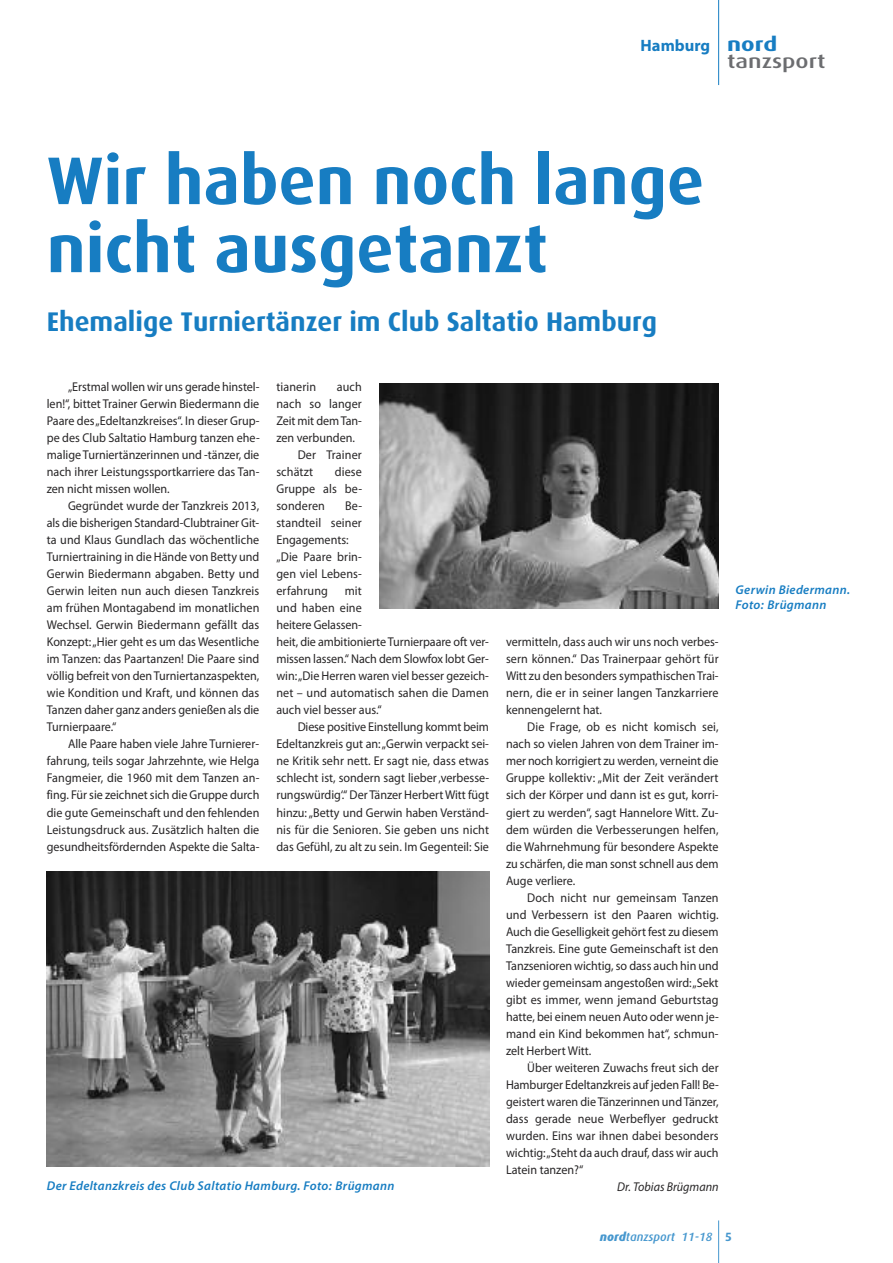
<style>
.page{position:relative;width:893px;height:1263px;background:#fff}
.page>*{position:absolute;margin:0;border:0;box-sizing:border-box;transform-origin:0 0}
.t1{font:700 67.5px/68.1px "Dax";color:#177dc2}
.t2{font:700 27px "Dax";color:#177dc2}
.t3{font:500 19.5px "Dax";color:#6c6d70;scale:1.25 1}
.t4{font:700 19.5px "Dax";color:#177dc2;scale:1.25 1}
.t5{font:700 16.5px "Myriad Pro";color:#177dc2}
.t6{font:12.75px/17px "Myriad Pro";color:#272526;text-align:justify;scale:.95 1}
.t7{font:italic 600 12.75px/14.9px "Myriad Pro";letter-spacing:.025em;color:#177dc2}
.t8{font:italic 12.75px "Myriad Pro";color:#272526;scale:.95 1}
.t9{font:italic 500 12px "Dax";color:#4697ce}
.s1{font-weight:800}
.s2{font-weight:700;font-style:normal}
</style>
<div class="page">
<hr style="left:718px;top:1220px;width:1px;height:43px;background:#4697ce">
<hr style="left:718px;top:0;width:1px;height:85px;background:#177dc2">
<img style="left:380px;top:383px;width:339px;height:226px">
<img style="left:47px;top:871px;width:442px;height:295px">
<p class="t5" style="left:641px;top:39px;width:71px">Hamburg</p>
<h3 class="t4" style="left:727px;top:34px;width:42px">nord</h3>
<h3 class="t3" style="left:727px;top:50px;width:80px">tanzsport</h3>
<h1 class="t1" style="left:47px;top:147px;width:659px">Wir haben noch lange nicht ausgetanzt</h1>
<h2 class="t2" style="left:47px;top:306px;width:612px">Ehemalige Turniertänzer im Club Saltatio Hamburg</h2>
<p class="t6" style="left:47px;top:379px;width:226px;text-indent:21px">„Erstmal wollen wir uns gerade hinstel&shy;len!“, bittet Trainer Gerwin Biedermann die Paare des„Edeltanzkreises“. In dieser Grup&shy;pe des Club Saltatio Hamburg tanzen ehe&shy;malige Turniertänzerinnen und -tänzer, die nach ihrer Leistungssportkarriere das Tan&shy;zen nicht missen wollen.</p>
<p class="t6" style="left:47px;top:499px;width:225px;text-indent:21px">Gegründet wurde der Tanzkreis 2013, als die bisherigen Standard-Clubtrainer Git&shy;ta und Klaus Gundlach das wöchentliche Turniertraining in die Hände von Betty und Gerwin Biedermann abgaben. Betty und Gerwin leiten nun auch diesen Tanzkreis am frühen Montagabend im monatlichen Wechsel. Gerwin Biedermann gefällt das Konzept:„Hier geht es um das Wesentliche im Tanzen: das Paartanzen! Die Paare sind völlig befreit von denTurniertanzaspekten, wie Kondition und Kraft, und können das Tanzen daher ganz anders genießen als die Turnierpaare.“</p>
<p class="t6" style="left:47px;top:737px;width:225px;text-indent:21px">Alle Paare haben viele Jahre Turnierer&shy;fahrung, teils sogar Jahrzehnte, wie Helga Fangmeier, die 1960 mit dem Tanzen an&shy;fing. Für sie zeichnet sich die Gruppe durch die gute Gemeinschaft und den fehlenden Leistungsdruck aus. Zusätzlich halten die gesundheitsfördernden Aspekte die Salta-</p>
<p class="t6" style="left:276px;top:379px;width:43px">tianerin</p>
<p class="t6" style="left:337px;top:379px;width:28px">auch</p>
<p class="t6" style="left:276px;top:396px;width:91px">nach so langer</p>
<p class="t6" style="left:276px;top:413px;width:91px">Zeit mit demTan-</p>
<p class="t6" style="left:276px;top:430px;width:84px">zen verbunden.</p>
<p class="t6" style="left:298px;top:447px;width:69px">Der Trainer</p>
<p class="t6" style="left:276px;top:464px;width:40px">schätzt</p>
<p class="t6" style="left:276px;top:464px;width:92px;text-indent:58px">diese Gruppe als be&shy;sonderen</p>
<p class="t6" style="left:276px;top:499px;width:92px;text-align:left;text-indent:69px">Be&shy;standteil seiner<br>Engagements: „Die Paare brin&shy;gen viel Lebens&shy;erfahrung</p>
<p class="t6" style="left:276px;top:584px;width:225px;text-align:left;text-indent:68px">mit<br>und haben eine<br>heitere Gelassen-<br>heit, die ambitionierte Turnierpaare oft ver&shy;missen lassen.“ Nach dem Slowfox lobt Ger&shy;win:„Die Herren waren viel besser gezeich&shy;net – und automatisch sahen die Damen auch viel besser aus.“</p>
<p class="t6" style="left:276px;top:720px;width:226px;text-indent:21px">Diese positive Einstellung kommt beim Edeltanzkreis gut an:„Gerwin verpackt sei&shy;ne Kritik sehr nett. Er sagt nie, dass etwas schlecht ist, sondern sagt lieber‚verbesse&shy;rungswürdig‘.“ Der Tänzer Herbert Witt fügt hinzu:„Betty und Gerwin haben Verständ&shy;nis für die Senioren. Sie geben uns nicht das Gefühl, zu alt zu sein. Im Gegenteil: Sie</p>
<p class="t7" style="left:47px;top:1179px;width:349px">Der Edeltanzkreis des Club Saltatio Hamburg. Foto: Brügmann</p>
<p class="t6" style="left:506px;top:635px;width:225px">vermitteln, dass auch wir uns noch verbes&shy;sern können.“ Das Trainerpaar gehört für Witt zu den besonders sympathischenTrai&shy;nern, die er in seiner langen Tanzkarriere kennengelernt hat.</p>
<p class="t6" style="left:506px;top:720px;width:225px;text-indent:21px">Die Frage, ob es nicht komisch sei, nach so vielen Jahren von dem Trainer im&shy;mer noch korrigiert zu werden, verneint die Gruppe kollektiv: „Mit der Zeit verändert sich der Körper und dann ist es gut, korri&shy;giert zu werden“, sagt Hannelore Witt. Zu&shy;dem würden die Verbesserungen helfen, die Wahrnehmung für besondere Aspekte zu schärfen, die man sonst schnell aus dem Auge verliere.</p>
<p class="t6" style="left:506px;top:890px;width:226px;text-indent:21px">Doch nicht nur gemeinsam Tanzen und Verbessern ist den Paaren wichtig.<br>Auch die Geselligkeit gehört fest zu diesem Tanzkreis. Eine gute Gemeinschaft ist den Tanzsenioren wichtig, so dass auch hin und wieder gemeinsam angestoßen wird:„Sekt gibt es immer, wenn jemand Geburtstag hatte, bei einem neuen Auto oder wenn je&shy;mand ein Kind bekommen hat“, schmun&shy;zelt Herbert Witt.</p>
<p class="t6" style="left:506px;top:1060px;width:226px;text-indent:21px">Über weiteren Zuwachs freut sich der Hamburger Edeltanzkreis auf jeden Fall! Be&shy;geistert waren die Tänzerinnen undTänzer, dass gerade neue Werbeflyer gedruckt wurden. Eins war ihnen dabei besonders wichtig:„Steht da auch drauf, dass wir auch Latein tanzen?“</p>
<p class="t8" style="left:617px;top:1182px;width:108px">Dr. Tobias Brügmann</p>
<p class="t7" style="left:736px;top:583px;width:116px">Gerwin Biedermann.<br>Foto: Brügmann</p>
<p class="t9" style="left:600px;top:1230px;width:133px"><span class="s1">nord</span>tanzsport 11-18 <span class="s2">5</span></p>
</div>
